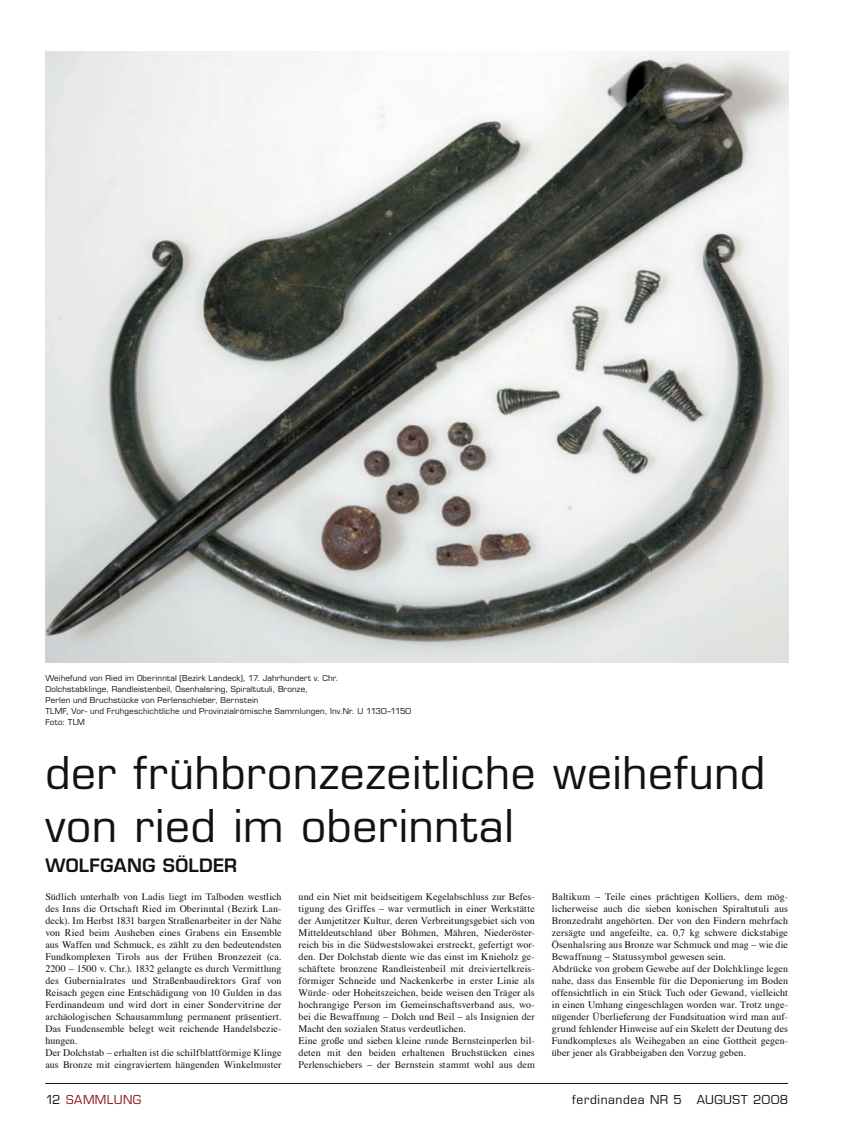
<style>
.page{position:relative;width:842px;height:1134px;background:#fff}
.page>*{position:absolute;margin:0;border:0;box-sizing:border-box;transform-origin:0 0}
.t1{font:44px/52.8px "Eurostile";letter-spacing:.02em;color:#121212}
.t2{font:600 18px "Eurostile";color:#121212}
.t3{font:12px "Eurostile";letter-spacing:.045em;color:#121212}
.t4{font:12px "Eurostile";letter-spacing:.035em;color:#87141a}
.t5{font:10px/12px "Times";letter-spacing:.01em;color:#121212}
.t6{font:8px/11px "Eurostile";letter-spacing:.015em;color:#121212}
</style>
<div class="page">
<hr style="left:45px;top:1083px;width:743px;height:1px;background:#121212">
<img style="left:45px;top:51px;width:743px;height:611px">
<p class="t6" style="left:45px;top:672px;width:367px">Weihefund von Ried im Oberinntal (Bezirk Landeck), 17. Jahrhundert v. Chr.<br>Dolchstabklinge, Randleistenbeil, Ösenhalsring, Spiraltutuli, Bronze,<br>Perlen und Bruchstücke von Perlenschieber, Bernstein<br>TLMF, Vor- und Frühgeschichtliche und Provinzialrömische Sammlungen, Inv.Nr. U 1130–1150<br>Foto: TLM</p>
<h1 class="t1" style="left:45px;top:746px;width:721px">der frühbronzezeitliche weihefund von ried im oberinntal</h1>
<h2 class="t2" style="left:45px;top:854px;width:35px">WOLFGANG</h2>
<h2 class="t2" style="left:163px;top:854px;width:39px">SÖLDER</h2>
<p class="t5" style="left:45px;top:890px;width:238px">Südlich unterhalb von Ladis liegt im Talboden westlich des Inns die Ortschaft Ried im Oberinntal (Bezirk Lan&shy;deck). Im Herbst 1831 bargen Straßenarbeiter in der Nähe von Ried beim Ausheben eines Grabens ein Ensemble aus Waffen und Schmuck, es zählt zu den bedeutendsten Fundkomplexen Tirols aus der Frühen Bronzezeit (ca.<br>2200 – 1500 v. Chr.). 1832 gelangte es durch Vermittlung des Gubernialrates und Straßenbaudirektors Graf von Reisach gegen eine Entschädigung von 10 Gulden in das Ferdinandeum und wird dort in einer Sondervitrine der archäologischen Schausammlung permanent präsentiert.<br>Das Fundensemble belegt weit reichende Handelsbezie&shy;hungen.<br>Der Dolchstab – erhalten ist die schilfblattförmige Klinge aus Bronze mit eingraviertem hängenden Winkelmuster</p>
<p class="t5" style="left:299px;top:890px;width:238px">und ein Niet mit beidseitigem Kegelabschluss zur Befes&shy;tigung des Griffes – war vermutlich in einer Werkstätte der Aunjetitzer Kultur, deren Verbreitungsgebiet sich von Mitteldeutschland über Böhmen, Mähren, Niederöster&shy;reich bis in die Südwestslowakei erstreckt, gefertigt wor&shy;den. Der Dolchstab diente wie das einst im Knieholz ge&shy;schäftete bronzene Randleistenbeil mit dreiviertelkreis&shy;förmiger Schneide und Nackenkerbe in erster Linie als Würde- oder Hoheitszeichen, beide weisen den Träger als hochrangige Person im Gemeinschaftsverband aus, wo&shy;bei die Bewaffnung – Dolch und Beil – als Insignien der Macht den sozialen Status verdeutlichen.<br>Eine große und sieben kleine runde Bernsteinperlen bil&shy;deten mit den beiden erhaltenen Bruchstücken eines Perlenschiebers – der Bernstein stammt wohl aus dem</p>
<p class="t5" style="left:552px;top:890px;width:238px">Baltikum – Teile eines prächtigen Kolliers, dem mög&shy;licherweise auch die sieben konischen Spiraltutuli aus Bronzedraht angehörten. Der von den Findern mehrfach zersägte und angefeilte, ca. 0,7 kg schwere dickstabige Ösenhalsring aus Bronze war Schmuck und mag – wie die Bewaffnung – Statussymbol gewesen sein.<br>Abdrücke von grobem Gewebe auf der Dolchklinge legen nahe, dass das Ensemble für die Deponierung im Boden offensichtlich in ein Stück Tuch oder Gewand, vielleicht in einen Umhang eingeschlagen worden war. Trotz unge&shy;nügender Überlieferung der Fundsituation wird man auf&shy;grund fehlender Hinweise auf ein Skelett der Deutung des Fundkomplexes als Weihegaben an eine Gottheit gegen&shy;über jener als Grabbeigaben den Vorzug geben.</p>
<p class="t4" style="left:66px;top:1092px;width:58px">Sammlung</p>
<p class="t3" style="left:45px;top:1092px;width:17px">12</p>
<p class="t3" style="left:572px;top:1092px;width:217px">ferdinandea NR 5 AUGUST 2008</p>
</div>
